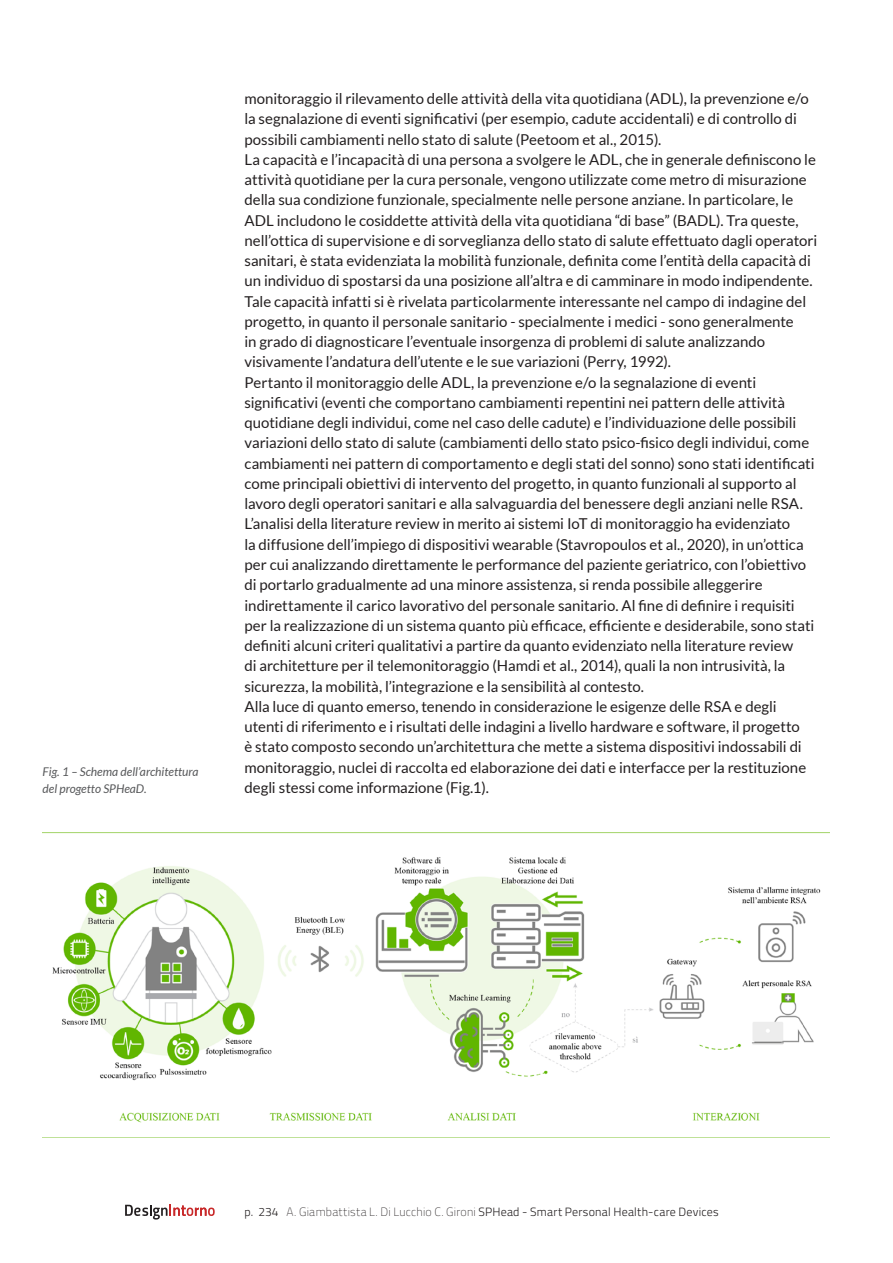
<style>
.page{position:relative;width:893px;height:1263px;background:#fff}
.page>*{position:absolute;margin:0;border:0;box-sizing:border-box;transform-origin:0 0}
.t1{font:15px/20.2px "Lato";letter-spacing:-.005em;color:#231f20}
.t2{font:300 12px "Titillium Web";letter-spacing:.02em;color:#231f20}
.t3{font:italic 12px/16.5px "Lato";color:#57585a}
.s1{font-weight:200}
</style>
<div class="page">
<img style="left:43px;top:833px;width:786px;height:290px">
<svg style="left:125px;top:1204px;width:90px;height:16px"></svg>
<p class="t3" style="left:43px;top:764px;width:158px">Fig. 1 – Schema dell’architettura del progetto SPHeaD.</p>
<p class="t1" style="left:244px;top:89px;width:574px">monitoraggio il rilevamento delle attività della vita quotidiana (ADL), la prevenzione e/o la segnalazione di eventi significativi (per esempio, cadute accidentali) e di controllo di possibili cambiamenti nello stato di salute (Peetoom et al., 2015).<br>La capacità e l’incapacità di una persona a svolgere le ADL, che in generale definiscono le attività quotidiane per la cura personale, vengono utilizzate come metro di misurazione della sua condizione funzionale, specialmente nelle persone anziane. In particolare, le ADL includono le cosiddette attività della vita quotidiana “di base” (BADL). Tra queste, nell’ottica di supervisione e di sorveglianza dello stato di salute effettuato dagli operatori sanitari, è stata evidenziata la mobilità funzionale, definita come l’entità della capacità di un individuo di spostarsi da una posizione all’altra e di camminare in modo indipendente.<br>Tale capacità infatti si è rivelata particolarmente interessante nel campo di indagine del progetto, in quanto il personale sanitario - specialmente i medici - sono generalmente<br>in grado di diagnosticare l’eventuale insorgenza di problemi di salute analizzando visivamente l’andatura dell’utente e le sue variazioni (Perry, 1992).<br>Pertanto il monitoraggio delle ADL, la prevenzione e/o la segnalazione di eventi significativi (eventi che comportano cambiamenti repentini nei pattern delle attività quotidiane degli individui, come nel caso delle cadute) e l’individuazione delle possibili variazioni dello stato di salute (cambiamenti dello stato psico-fisico degli individui, come cambiamenti nei pattern di comportamento e degli stati del sonno) sono stati identificati come principali obiettivi di intervento del progetto, in quanto funzionali al supporto al lavoro degli operatori sanitari e alla salvaguardia del benessere degli anziani nelle RSA.<br>L’analisi della literature review in merito ai sistemi IoT di monitoraggio ha evidenziato<br>la diffusione dell’impiego di dispositivi wearable (Stavropoulos et al., 2020), in un’ottica per cui analizzando direttamente le performance del paziente geriatrico, con l’obiettivo di portarlo gradualmente ad una minore assistenza, si renda possibile alleggerire indirettamente il carico lavorativo del personale sanitario. Al fine di definire i requisiti per la realizzazione di un sistema quanto più efficace, efficiente e desiderabile, sono stati definiti alcuni criteri qualitativi a partire da quanto evidenziato nella literature review<br>di architetture per il telemonitoraggio (Hamdi et al., 2014), quali la non intrusività, la sicurezza, la mobilità, l’integrazione e la sensibilità al contesto.<br>Alla luce di quanto emerso, tenendo in considerazione le esigenze delle RSA e degli utenti di riferimento e i risultati delle indagini a livello hardware e software, il progetto<br>è stato composto secondo un’architettura che mette a sistema dispositivi indossabili di monitoraggio, nuclei di raccolta ed elaborazione dei dati e interfacce per la restituzione degli stessi come informazione (Fig.1).</p>
<p class="t2" style="left:244px;top:1203px;width:476px">p. 234 <span class="s1">A. Giambattista L. Di Lucchio C. Gironi</span> SPHead - Smart Personal Health-care Devices</p>
</div>
